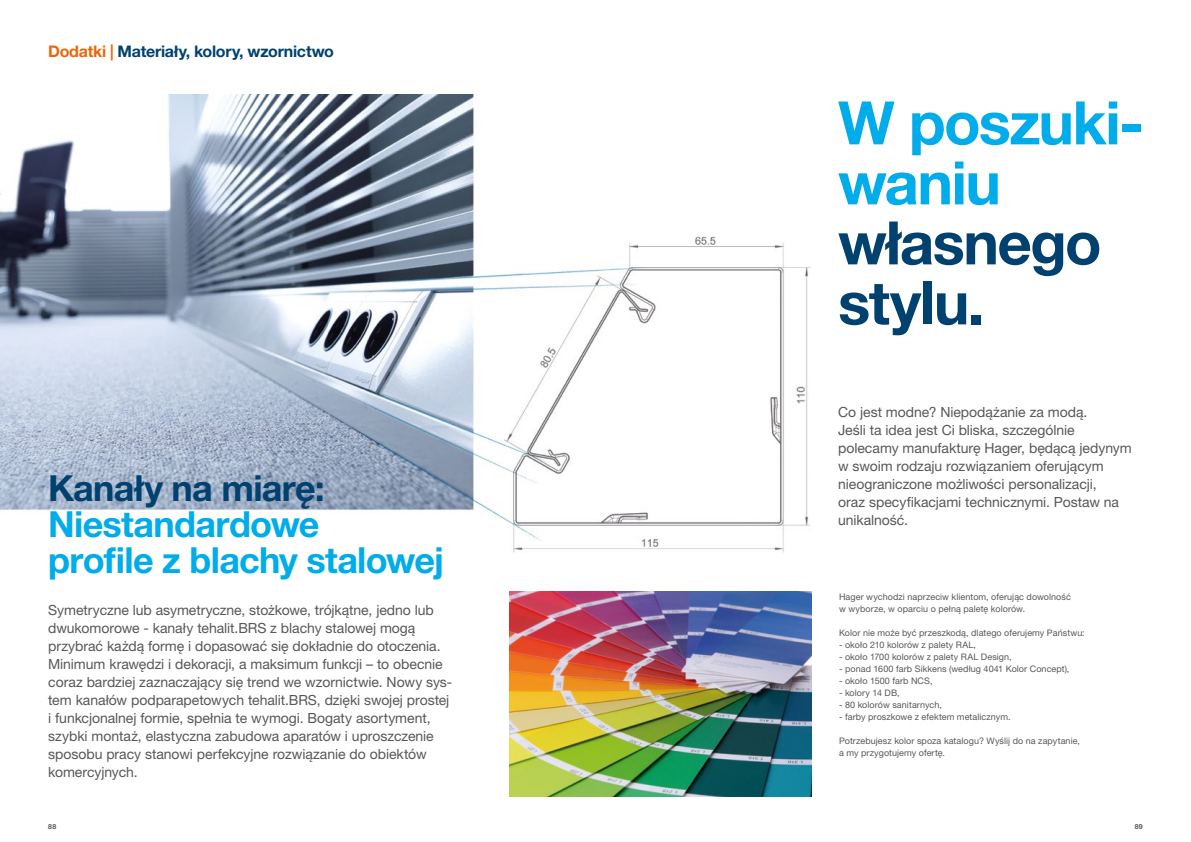
<style>
.page{position:relative;width:1191px;height:842px;background:#fff}
.page>*{position:absolute;margin:0;border:0;box-sizing:border-box;transform-origin:0 0}
.t1{font:700 60px/60px "Helvetica Neue LTW1 G";letter-spacing:-.025em;color:#00ace9}
.t2{font:700 60px/60px "Helvetica Neue LTW1 G";letter-spacing:-.025em;color:#004170}
.t3{font:700 36px/36px "Helvetica Neue LTW1 G";letter-spacing:-.02em;color:#00ace9}
.t4{font:700 36px "Helvetica Neue LTW1 G";letter-spacing:-.02em;color:#004170}
.t5{font:700 16px "Helvetica Neue LTW1 G";letter-spacing:-.015em;color:#004170}
.t6{font:14px/18px "Helvetica Neue LTW1 G";letter-spacing:-.005em;color:#575756}
.t7{font:9px/12px "Helvetica Neue LTW1 G";letter-spacing:.01em;color:#575756}
.t8{font:700 7px "Helvetica Neue LTW1 G";color:#575756}
.s1{color:#ec6608}
</style>
<div class="page">
<img style="left:0;top:94px;width:811px;height:459px">
<img style="left:510px;top:591px;width:301px;height:206px">
<p class="t5" style="left:48px;top:42px;width:287px"><span class="s1">Dodatki |</span> Materiały, kolory, wzornictwo</p>
<h2 class="t4" style="left:48px;top:466px;width:278px">Kanały na miarę:</h2>
<h2 class="t3" style="left:48px;top:506px;width:397px">Niestandardowe<br>profile z blachy stalowej</h2>
<p class="t6" style="left:48px;top:601px;width:405px">Symetryczne lub asymetryczne, stożkowe, trójkątne, jedno lub dwukomorowe - kanały tehalit.BRS z blachy stalowej mogą przybrać każdą formę i dopasować się dokładnie do otoczenia.<br>Minimum krawędzi i dekoracji, a maksimum funkcji – to obecnie coraz bardziej zaznaczający się trend we wzornictwie. Nowy sys&shy;tem kanałów podparapetowych tehalit.BRS, dzięki swojej prostej i funkcjonalnej formie, spełnia te wymogi. Bogaty asortyment, szybki montaż, elastyczna zabudowa aparatów i uproszczenie sposobu pracy stanowi perfekcyjne rozwiązanie do obiektów komercyjnych.</p>
<h1 class="t1" style="left:838px;top:93px;width:307px">W poszuki&shy;waniu</h1>
<h1 class="t2" style="left:838px;top:213px;width:265px">własnego stylu.</h1>
<p class="t6" style="left:838px;top:403px;width:295px">Co jest modne? Niepodążanie za modą.<br>Jeśli ta idea jest Ci bliska, szczególnie polecamy manufakturę Hager, będącą jedynym w swoim rodzaju rozwiązaniem oferującym nieograniczone możliwości personalizacji,<br>oraz specyfikacjami technicznymi. Postaw na unikalność.</p>
<p class="t7" style="left:839px;top:591px;width:233px">Hager wychodzi naprzeciw klientom, oferując dowolność w wyborze, w oparciu o pełną paletę kolorów.</p>
<p class="t7" style="left:839px;top:627px;width:247px">Kolor nie może być przeszkodą, dlatego oferujemy Państwu:</p>
<p class="t7" style="left:839px;top:639px;width:138px">- około 210 kolorów z palety RAL,</p>
<p class="t7" style="left:839px;top:651px;width:174px">- około 1700 kolorów z palety RAL Design,</p>
<p class="t7" style="left:839px;top:663px;width:232px">- ponad 1600 farb Sikkens (według 4041 Kolor Concept),</p>
<p class="t7" style="left:839px;top:675px;width:95px">- około 1500 farb NCS,</p>
<p class="t7" style="left:839px;top:687px;width:62px">- kolory 14 DB,</p>
<p class="t7" style="left:839px;top:699px;width:104px">- 80 kolorów sanitarnych,</p>
<p class="t7" style="left:839px;top:711px;width:173px">- farby proszkowe z efektem metalicznym.</p>
<p class="t7" style="left:839px;top:735px;width:242px">Potrzebujesz kolor spoza katalogu? Wyślij do na zapytanie, a my przygotujemy ofertę.</p>
<p class="t8" style="left:48px;top:822px;width:10px">88</p>
<p class="t8" style="left:1134px;top:822px;width:10px">89</p>
</div>
